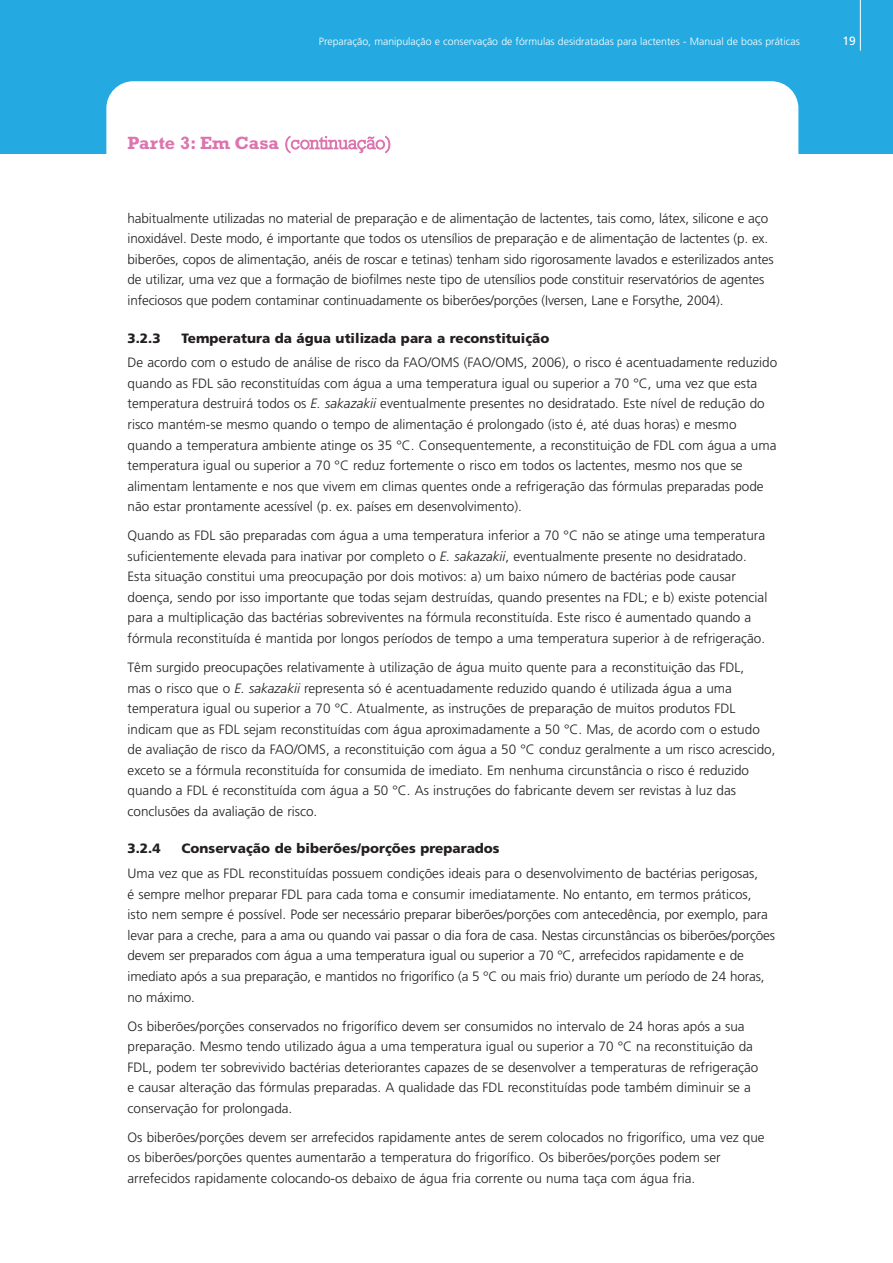
<style>
.page{position:relative;width:893px;height:1263px;background:#fff}
.page>*{position:absolute;margin:0;border:0;box-sizing:border-box;transform-origin:0 0}
.t1{font:700 18px "Rockwell";color:#dd74ae}
.t2{font:300 13.5px/20.5px "Frutiger";color:#231f20}
.t3{font:900 13.5px "Frutiger";color:#231f20}
.t4{font:12px "Frutiger";color:#fff}
.t5{font:300 10.5px "Frutiger";color:#fff}
.s1{font-weight:300}
.s2{font-style:italic}
</style>
<div class="page">
<div style="left:0;top:0;width:893px;height:154px;background:#24aae1"></div>
<div style="left:106px;top:81px;width:692px;height:103px;background:#fff;border-radius:27px"></div>
<hr style="left:860px;top:0;width:1px;height:51px;background:#fff">
<p class="t5" style="left:319px;top:38px;width:482px">Preparação, manipulação e conservação de fórmulas desidratadas para lactentes - Manual de boas práticas</p>
<p class="t4" style="left:842px;top:36px;width:15px">19</p>
<h1 class="t1" style="left:128px;top:137px;width:265px">Parte 3: Em Casa <span class="s1">(continuação)</span></h1>
<p class="t2" style="left:128px;top:209px;width:648px">habitualmente utilizadas no material de preparação e de alimentação de lactentes, tais como, látex, silicone e aço inoxidável. Deste modo, é importante que todos os utensílios de preparação e de alimentação de lactentes (p. ex. biberões, copos de alimentação, anéis de roscar e tetinas) tenham sido rigorosamente lavados e esterilizados antes de utilizar, uma vez que a formação de biofilmes neste tipo de utensílios pode constituir reservatórios de agentes infeciosos que podem contaminar continuadamente os biberões/porções (Iversen, Lane e Forsythe, 2004).</p>
<p class="t3" style="left:128px;top:332px;width:35px">3.2.3</p>
<p class="t3" style="left:182px;top:332px;width:369px">Temperatura da água utilizada para a reconstituição</p>
<p class="t2" style="left:128px;top:353px;width:651px">De acordo com o estudo de análise de risco da FAO/OMS (FAO/OMS, 2006), o risco é acentuadamente reduzido quando as FDL são reconstituídas com água a uma temperatura igual ou superior a 70 °C, uma vez que esta temperatura destruirá todos os <span class="s2">E. sakazakii</span> eventualmente presentes no desidratado. Este nível de redução do risco mantém-se mesmo quando o tempo de alimentação é prolongado (isto é, até duas horas) e mesmo quando a temperatura ambiente atinge os 35 °C. Consequentemente, a reconstituição de FDL com água a uma temperatura igual ou superior a 70 °C reduz fortemente o risco em todos os lactentes, mesmo nos que se alimentam lentamente e nos que vivem em climas quentes onde a refrigeração das fórmulas preparadas pode não estar prontamente acessível (p. ex. países em desenvolvimento).</p>
<p class="t2" style="left:128px;top:526px;width:641px">Quando as FDL são preparadas com água a uma temperatura inferior a 70 °C não se atinge uma temperatura suficientemente elevada para inativar por completo o <span class="s2">E. sakazakii</span>, eventualmente presente no desidratado.<br>Esta situação constitui uma preocupação por dois motivos: a) um baixo número de bactérias pode causar doença, sendo por isso importante que todas sejam destruídas, quando presentes na FDL; e b) existe potencial para a multiplicação das bactérias sobreviventes na fórmula reconstituída. Este risco é aumentado quando a fórmula reconstituída é mantida por longos períodos de tempo a uma temperatura superior à de refrigeração.</p>
<p class="t2" style="left:128px;top:658px;width:649px">Têm surgido preocupações relativamente à utilização de água muito quente para a reconstituição das FDL,<br>mas o risco que o <span class="s2">E. sakazakii</span> representa só é acentuadamente reduzido quando é utilizada água a uma temperatura igual ou superior a 70 °C. Atualmente, as instruções de preparação de muitos produtos FDL indicam que as FDL sejam reconstituídas com água aproximadamente a 50 °C. Mas, de acordo com o estudo de avaliação de risco da FAO/OMS, a reconstituição com água a 50 °C conduz geralmente a um risco acrescido, exceto se a fórmula reconstituída for consumida de imediato. Em nenhuma circunstância o risco é reduzido quando a FDL é reconstituída com água a 50 °C. As instruções do fabricante devem ser revistas à luz das conclusões da avaliação de risco.</p>
<p class="t3" style="left:128px;top:843px;width:35px">3.2.4</p>
<p class="t3" style="left:182px;top:843px;width:320px">Conservação de biberões/porções preparados</p>
<p class="t2" style="left:128px;top:864px;width:649px">Uma vez que as FDL reconstituídas possuem condições ideais para o desenvolvimento de bactérias perigosas,<br>é sempre melhor preparar FDL para cada toma e consumir imediatamente. No entanto, em termos práticos, isto nem sempre é possível. Pode ser necessário preparar biberões/porções com antecedência, por exemplo, para levar para a creche, para a ama ou quando vai passar o dia fora de casa. Nestas circunstâncias os biberões/porções devem ser preparados com água a uma temperatura igual ou superior a 70 °C, arrefecidos rapidamente e de imediato após a sua preparação, e mantidos no frigorífico (a 5 ºC ou mais frio) durante um período de 24 horas, no máximo.</p>
<p class="t2" style="left:128px;top:1017px;width:632px">Os biberões/porções conservados no frigorífico devem ser consumidos no intervalo de 24 horas após a sua preparação. Mesmo tendo utilizado água a uma temperatura igual ou superior a 70 °C na reconstituição da FDL, podem ter sobrevivido bactérias deteriorantes capazes de se desenvolver a temperaturas de refrigeração e causar alteração das fórmulas preparadas. A qualidade das FDL reconstituídas pode também diminuir se a conservação for prolongada.</p>
<p class="t2" style="left:128px;top:1128px;width:639px">Os biberões/porções devem ser arrefecidos rapidamente antes de serem colocados no frigorífico, uma vez que os biberões/porções quentes aumentarão a temperatura do frigorífico. Os biberões/porções podem ser arrefecidos rapidamente colocando-os debaixo de água fria corrente ou numa taça com água fria.</p>
</div>
